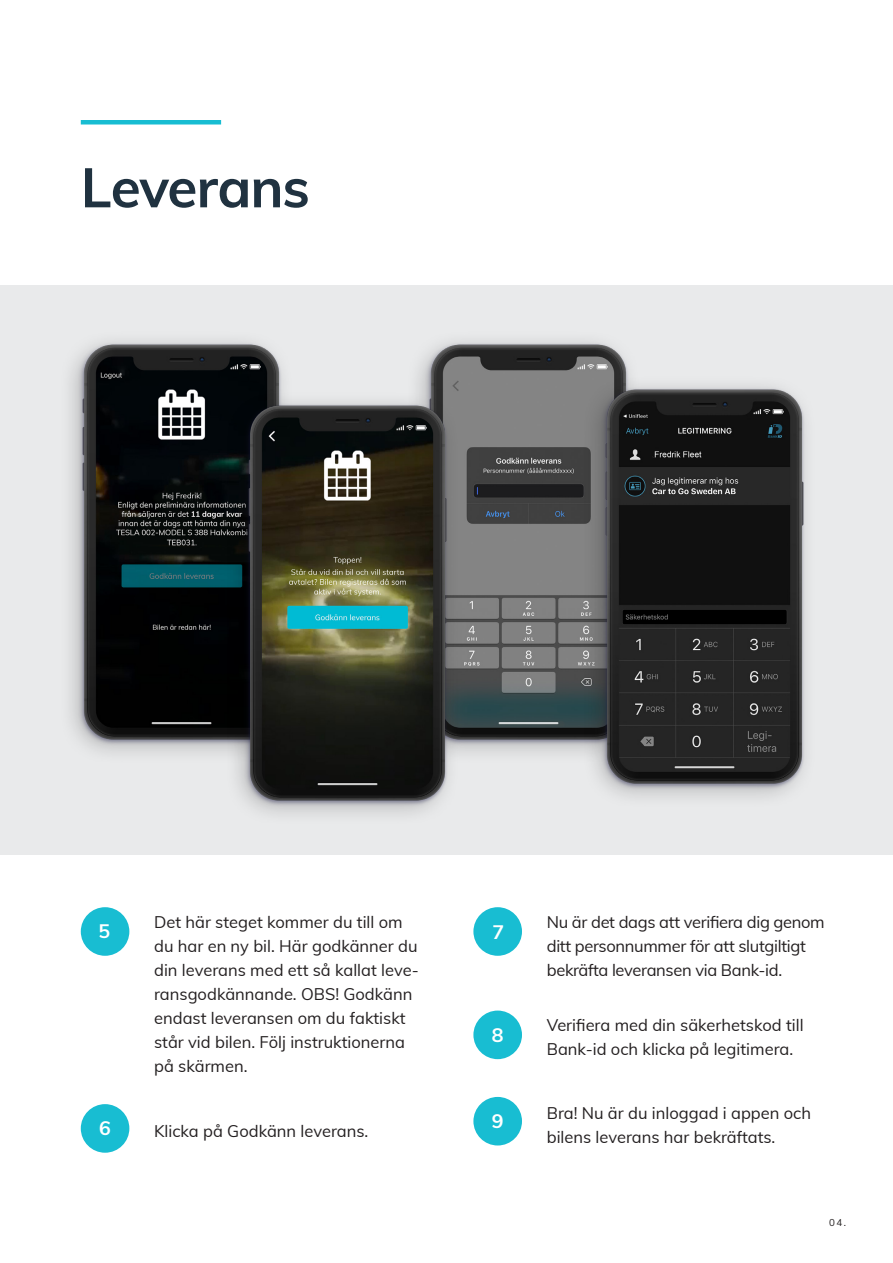
<style>
.page{position:relative;width:893px;height:1263px;background:#fff}
.page>*{position:absolute;margin:0;border:0;box-sizing:border-box;transform-origin:0 0}
.t1{font:700 54.9px "Muli";letter-spacing:-.02em;color:#203240}
.t2{font:700 19.5px "Muli";color:#fff}
.t3{font:16.5px/24px "Muli";color:#231f20}
.t4{font:16.5px/24px "Muli";letter-spacing:-.02em;color:#231f20}
.t5{font:9.75px "Muli";color:#231f20}
</style>
<div class="page">
<hr style="left:81px;top:120px;width:140px;height:4px;background:#18bdd2">
<div style="left:0;top:285px;width:893px;height:570px;background:#e9eaeb"></div>
<img style="left:70px;top:341px;width:209px;height:412px">
<img style="left:422px;top:341px;width:188px;height:412px">
<div style="left:81px;top:907px;width:48px;height:49px;background:#18bdd2;border-radius:50%"></div>
<div style="left:473px;top:907px;width:49px;height:49px;background:#18bdd2;border-radius:50%"></div>
<div style="left:81px;top:1104px;width:48px;height:49px;background:#18bdd2;border-radius:50%"></div>
<div style="left:473px;top:1097px;width:49px;height:48px;background:#18bdd2;border-radius:50%"></div>
<div style="left:473px;top:1010px;width:49px;height:49px;background:#18bdd2;border-radius:50%"></div>
<img style="left:177px;top:364px;width:333px;height:450px">
<img style="left:534px;top:347px;width:272px;height:451px">
<p class="t1" style="left:81px;top:147px;width:231px">Leverans</p>
<p class="t3" style="left:154px;top:909px;width:266px">Det här steget kommer du till om du har en ny bil. Här godkänner du din leverans med ett så kallat leve&shy;ransgodkännande. OBS! Godkänn endast leveransen om du faktiskt står vid bilen. Följ instruktionerna på skärmen.</p>
<p class="t4" style="left:547px;top:909px;width:280px">Nu är det dags att verifiera dig genom ditt personnummer för att slutgiltigt bekräfta leveransen via Bank-id.</p>
<p class="t2" style="left:99px;top:916px;width:13px">5</p>
<p class="t2" style="left:492px;top:918px;width:13px">7</p>
<p class="t3" style="left:547px;top:1012px;width:258px">Verifiera med din säkerhetskod till<br>Bank-id och klicka på legitimera.</p>
<p class="t2" style="left:492px;top:1021px;width:13px">8</p>
<p class="t2" style="left:99px;top:1113px;width:13px">6</p>
<p class="t3" style="left:154px;top:1118px;width:216px">Klicka på Godkänn leverans.</p>
<p class="t2" style="left:492px;top:1106px;width:13px">9</p>
<p class="t3" style="left:547px;top:1100px;width:266px">Bra! Nu är du inloggad i appen och bilens leverans har bekräftats.</p>
<p class="t5" style="left:829px;top:1216px;width:19px">04.</p>
</div>
